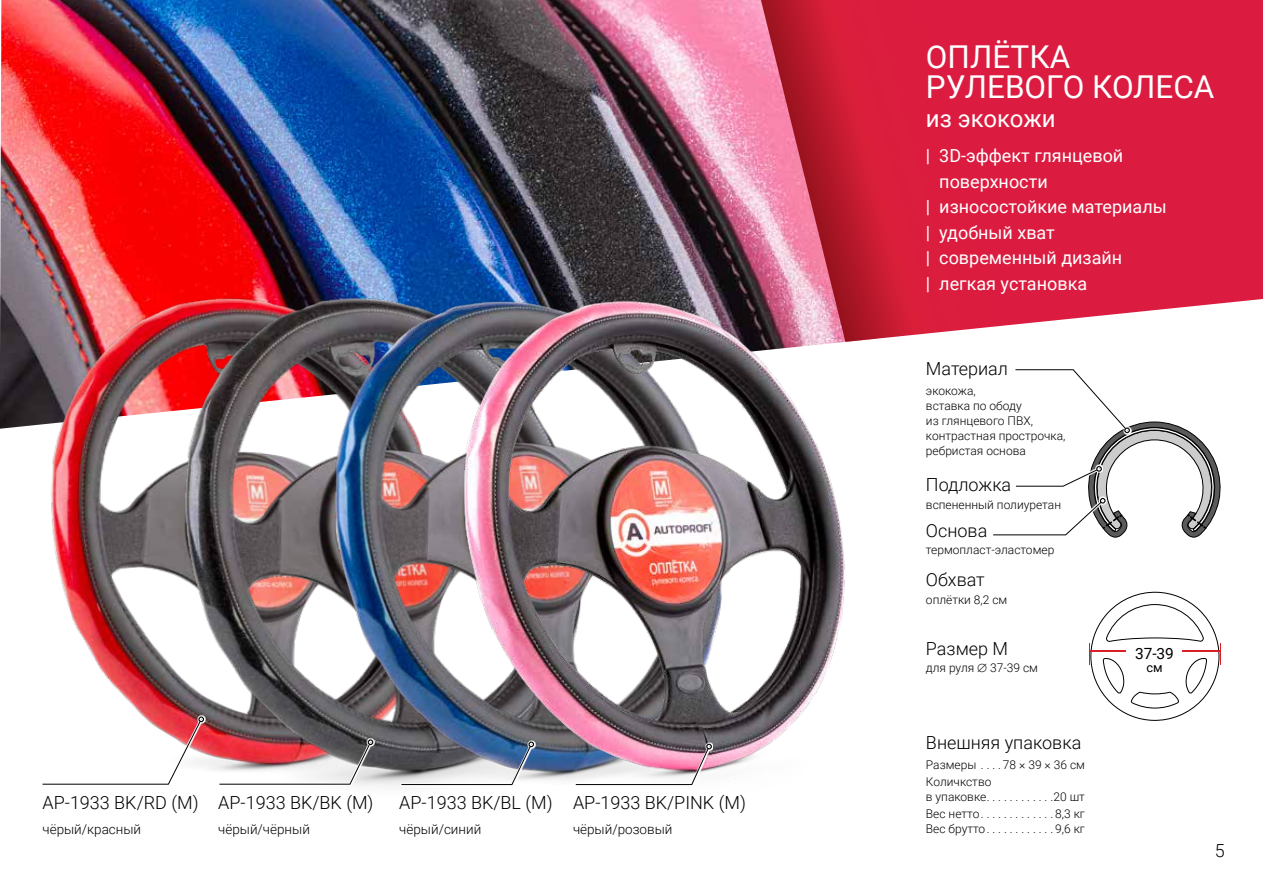
<style>
.page{position:relative;width:1263px;height:893px;background:#fff}
.page>*{position:absolute;margin:0;border:0;box-sizing:border-box;transform-origin:0 0}
.t1{font:31.5px/30px "Roboto";color:#fff}
.t2{font:24px "Roboto";color:#fff}
.t3{font:300 18px "Roboto";color:#000}
.t4{font:18px "Roboto";color:#fff}
.t5{font:15.45px "Roboto";color:#000}
.t6{font:300 13.5px "Roboto";color:#000}
.t7{font:12.9px "Roboto";color:#000}
.t8{font:300 12px/15px "Roboto";color:#000}
</style>
<div class="page">
<img style="left:0;top:0;width:761px;height:429px">
<svg style="left:761px;top:0;width:502px;height:335px;background:#da2b4b"></svg>
<img style="left:14px;top:255px;width:505px;height:413px">
<img style="left:100px;top:259px;width:551px;height:511px">
<img style="left:251px;top:266px;width:127px;height:520px">
<img style="left:378px;top:266px;width:540px;height:521px">
<svg style="left:100px;top:715px;width:105px;height:55px"></svg>
<svg style="left:42px;top:716px;width:162px;height:69px"></svg>
<svg style="left:218px;top:738px;width:157px;height:48px"></svg>
<svg style="left:219px;top:739px;width:154px;height:46px"></svg>
<svg style="left:574px;top:742px;width:139px;height:44px"></svg>
<img style="left:575px;top:744px;width:137px;height:41px">
<svg style="left:400px;top:740px;width:135px;height:46px"></svg>
<svg style="left:401px;top:741px;width:133px;height:44px"></svg>
<svg style="left:1089px;top:591px;width:132px;height:130px"></svg>
<svg style="left:993px;top:369px;width:228px;height:168px"></svg>
<h3 class="t3" style="left:43px;top:790px;width:158px">AP-1933 BK/RD (М)</h3>
<h3 class="t3" style="left:399px;top:790px;width:348px">AP-1933 BK/BL (М) AP-1933 BK/PINK (М)</h3>
<h3 class="t3" style="left:218px;top:790px;width:157px">AP-1933 BK/BK (М)</h3>
<p class="t6" style="left:43px;top:819px;width:100px">чёрый/красный</p>
<p class="t6" style="left:218px;top:819px;width:93px">чёрый/чёрный</p>
<p class="t6" style="left:399px;top:819px;width:84px">чёрый/синий</p>
<p class="t6" style="left:573px;top:819px;width:101px">чёрый/розовый</p>
<h1 class="t1" style="left:926px;top:41px;width:290px">ОПЛЁТКА<br>РУЛЕВОГО КОЛЕСА</h1>
<h2 class="t2" style="left:926px;top:101px;width:131px">из экокожи</h2>
<h3 class="t4" style="left:926px;top:143px;width:199px">| 3D-эффект глянцевой</h3>
<h3 class="t4" style="left:939px;top:169px;width:110px">поверхности</h3>
<h3 class="t4" style="left:926px;top:194px;width:242px">| износостойкие материалы</h3>
<h3 class="t4" style="left:926px;top:220px;width:130px">| удобный хват</h3>
<h3 class="t4" style="left:926px;top:245px;width:198px">| современный дизайн</h3>
<h3 class="t4" style="left:926px;top:271px;width:163px">| легкая установка</h3>
<h3 class="t3" style="left:926px;top:356px;width:84px">Материал</h3>
<p class="t8" style="left:926px;top:382px;width:141px">экокожа,<br>вставка по ободу<br>из глянцевого ПВХ, контрастная прострочка, ребристая основа</p>
<h3 class="t3" style="left:926px;top:472px;width:87px">Подложка</h3>
<p class="t8" style="left:926px;top:496px;width:137px">вспененный полиуретан</p>
<h3 class="t3" style="left:926px;top:518px;width:63px">Основа</h3>
<p class="t8" style="left:926px;top:542px;width:130px">термопласт-эластомер</p>
<h3 class="t3" style="left:926px;top:567px;width:60px">Обхват</h3>
<p class="t8" style="left:926px;top:592px;width:83px">оплётки 8,2 см</p>
<h3 class="t3" style="left:926px;top:636px;width:84px">Размер М</h3>
<p class="t8" style="left:926px;top:660px;width:113px">для руля ∅ 37-39 см</p>
<h3 class="t3" style="left:926px;top:730px;width:157px">Внешняя упаковка</h3>
<p class="t8" style="left:926px;top:756px;width:160px;line-height:17.1px">Размеры . . . 78 × 39 × 36 см<br>Количкство</p>
<p class="t8" style="left:926px;top:788px;width:160px;line-height:17.1px">в упаковке . . . . . . . . . . . 20 шт<br>Вес нетто . . . . . . . . . . . . 8,3 кг</p>
<p class="t8" style="left:926px;top:821px;width:160px">Вес брутто . . . . . . . . . . . 9,6 кг</p>
<p class="t5" style="left:1135px;top:642px;width:40px">37-39</p>
<p class="t7" style="left:1146px;top:658px;width:18px">см</p>
<h3 class="t3" style="left:1215px;top:838px;width:11px">5</h3>
</div>
